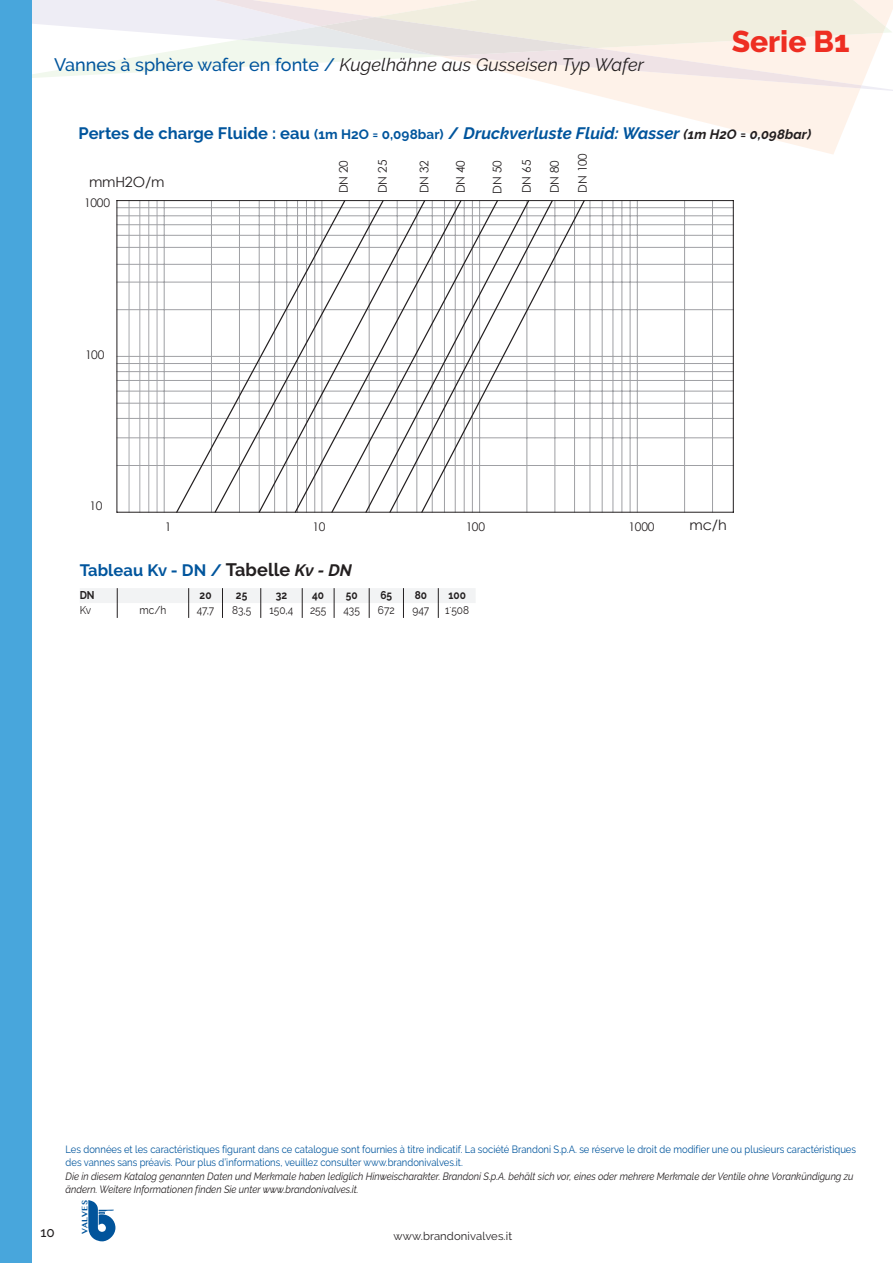
<style>
.page{position:relative;width:893px;height:1263px;background:#fff}
.page>*{position:absolute;margin:0;border:0;box-sizing:border-box;transform-origin:0 0}
.t1{font:800 30px "Raleway";color:#ee2e22}
.t2{font:italic 18px "Raleway";letter-spacing:.005em;color:#231f20}
.t3{font:700 16.5px "Raleway";letter-spacing:.005em;color:#01559d}
.t4{font:14.1px "Century Gothic";letter-spacing:-.01em;color:#231f20}
.t5{font:500 13.5px "Raleway";color:#231f20}
.t6{font:11.85px "Century Gothic";letter-spacing:-.02em;color:#231f20}
.t7{font:11.25px "Raleway";color:#231f20;scale:.9 1}
.t8{font:11.25px "Raleway";color:#231f20}
.t9{font:700 11.25px "Raleway";color:#231f20;scale:.9 1}
.t10{font:10.5px/13.5px "Raleway";color:#01559d;scale:.9 1}
.t11{font:italic 10.5px/13.5px "Raleway";color:#231f20;scale:.9 1}
.t12{font:700 7.8px "Lao MN";color:#01549b}
.s1{font-weight:500;font-style:normal;color:#01559d}
.s2{font-size:13.5px}
.s3{font-style:italic}
.s4{font-style:italic;font-size:13.5px;color:#231f20}
.s5{font-size:18px;color:#231f20}
.s6{font-style:italic;color:#231f20}
</style>
<div class="page">
<svg style="left:584px;top:92px;width:275px;height:62px;fill:#fef3eb"></svg>
<svg style="left:32px;top:0;width:861px;height:92px"></svg>
<svg style="left:165px;top:0;width:697px;height:88px"></svg>
<svg style="left:239px;top:0;width:647px;height:56px;background:#f1ece3"></svg>
<svg style="left:88px;top:1200px;width:27px;height:41px"></svg>
<div style="left:0;top:0;width:32px;height:1263px;background:#48a6dc"></div>
<svg style="left:80px;top:588px;width:395px;height:30px"></svg>
<hr style="left:129px;top:201px;width:1px;height:311px;background:#a8a9ad">
<hr style="left:148px;top:201px;width:1px;height:311px;background:#a8a9ad">
<hr style="left:140px;top:201px;width:1px;height:311px;background:#a8a9ad">
<hr style="left:157px;top:201px;width:1px;height:311px;background:#a8a9ad">
<hr style="left:117px;top:207px;width:616px;height:1px;background:#9fa0a4">
<hr style="left:117px;top:215px;width:616px;height:1px;background:#9fa0a4">
<hr style="left:117px;top:371px;width:616px;height:1px;background:#9fa0a4">
<hr style="left:117px;top:418px;width:616px;height:1px;background:#9fa0a4">
<hr style="left:613px;top:201px;width:1px;height:311px;background:#9fa0a4">
<hr style="left:117px;top:247px;width:616px;height:1px;background:#9fa0a4">
<hr style="left:117px;top:224px;width:616px;height:1px;background:#9fa0a4">
<hr style="left:622px;top:201px;width:1px;height:311px;background:#9fa0a4">
<hr style="left:117px;top:403px;width:616px;height:1px;background:#9fa0a4">
<hr style="left:712px;top:201px;width:1px;height:311px;background:#9fa0a4">
<hr style="left:117px;top:465px;width:616px;height:1px;background:#9fa0a4">
<hr style="left:117px;top:437px;width:616px;height:1px;background:#9fa0a4">
<hr style="left:590px;top:201px;width:1px;height:311px;background:#9fa0a4">
<hr style="left:117px;top:282px;width:616px;height:1px;background:#9fa0a4">
<hr style="left:117px;top:380px;width:616px;height:1px;background:#9fa0a4">
<hr style="left:630px;top:201px;width:1px;height:311px;background:#9fa0a4">
<hr style="left:117px;top:235px;width:616px;height:1px;background:#9fa0a4">
<hr style="left:684px;top:201px;width:1px;height:311px;background:#9fa0a4">
<hr style="left:117px;top:309px;width:616px;height:1px;background:#9fa0a4">
<hr style="left:117px;top:391px;width:616px;height:1px;background:#9fa0a4">
<hr style="left:637px;top:201px;width:1px;height:311px;background:#9fa0a4">
<hr style="left:602px;top:201px;width:1px;height:311px;background:#9fa0a4">
<hr style="left:117px;top:264px;width:616px;height:1px;background:#9fa0a4">
<hr style="left:117px;top:363px;width:616px;height:1px;background:#9fa0a4">
<hr style="left:164px;top:201px;width:1px;height:311px;background:#9fa0a4">
<hr style="left:117px;top:356px;width:616px;height:1px;background:#9fa0a4">
<hr style="left:117px;top:512px;width:616px;height:1px;background:#231f20">
<hr style="left:117px;top:200px;width:616px;height:1px;background:#231f20">
<hr style="left:733px;top:201px;width:1px;height:311px;background:#231f20">
<hr style="left:116px;top:201px;width:1px;height:311px;background:#231f20">
<svg style="left:175px;top:200px;width:411px;height:313px"></svg>
<p class="t2" style="left:54px;top:55px;width:591px"><span class="s1">Vannes à sphère wafer en fonte /</span> Kugelhähne aus Gusseisen Typ Wafer</p>
<p class="t1" style="left:732px;top:25px;width:119px">Serie B1</p>
<p class="t3" style="left:78px;top:124px;width:734px">Pertes de charge Fluide : eau <span class="s2">(1m H2O = 0,098bar)</span> / <span class="s3">Druckverluste Fluid: Wasser</span> <span class="s4">(1m H2O = 0,098bar)</span></p>
<p class="t4" style="left:89px;top:174px;width:77px">mmH2O/m</p>
<p class="t6" style="left:84px;top:196px;width:28px">1000</p>
<p class="t6" style="left:85px;top:347px;width:21px">100</p>
<p class="t6" style="left:336px;top:193px;width:35px;rotate:-90deg">DN 20</p>
<p class="t6" style="left:375px;top:193px;width:35px;rotate:-90deg">DN 25</p>
<p class="t6" style="left:490px;top:194px;width:35px;rotate:-90deg">DN 50</p>
<p class="t6" style="left:417px;top:193px;width:35px;rotate:-90deg">DN 32</p>
<p class="t6" style="left:519px;top:193px;width:35px;rotate:-90deg">DN 65</p>
<p class="t6" style="left:547px;top:193px;width:35px;rotate:-90deg">DN 80</p>
<p class="t6" style="left:453px;top:193px;width:35px;rotate:-90deg">DN 40</p>
<p class="t6" style="left:575px;top:193px;width:41px;rotate:-90deg">DN 100</p>
<p class="t6" style="left:90px;top:499px;width:14px">10</p>
<p class="t6" style="left:165px;top:520px;width:8px">1</p>
<p class="t6" style="left:313px;top:520px;width:14px">10</p>
<p class="t6" style="left:466px;top:520px;width:21px">100</p>
<p class="t6" style="left:629px;top:520px;width:28px">1000</p>
<p class="t3" style="left:80px;top:561px;width:274px">Tableau Kv - DN / <span class="s5">Tabelle</span> <span class="s6">Kv - DN</span></p>
<p class="t9" style="left:80px;top:588px;width:18px">DN</p>
<p class="t9" style="left:200px;top:588px;width:15px">20</p>
<p class="t9" style="left:236px;top:588px;width:14px">25</p>
<p class="t9" style="left:276px;top:588px;width:14px">32</p>
<p class="t9" style="left:312px;top:588px;width:15px">40</p>
<p class="t9" style="left:346px;top:588px;width:15px">50</p>
<p class="t9" style="left:380px;top:588px;width:15px">65</p>
<p class="t9" style="left:415px;top:588px;width:15px">80</p>
<p class="t9" style="left:448px;top:588px;width:21px">100</p>
<p class="t7" style="left:80px;top:603px;width:14px">Kv</p>
<p class="t7" style="left:140px;top:603px;width:31px">mc/h</p>
<p class="t7" style="left:197px;top:603px;width:21px">47,7</p>
<p class="t7" style="left:232px;top:603px;width:23px">83,5</p>
<p class="t7" style="left:270px;top:603px;width:28px">150,4</p>
<p class="t7" style="left:310px;top:603px;width:20px">255</p>
<p class="t7" style="left:343px;top:603px;width:20px">435</p>
<p class="t7" style="left:378px;top:603px;width:20px">672</p>
<p class="t7" style="left:413px;top:603px;width:20px">947</p>
<p class="t7" style="left:445px;top:603px;width:28px">1 508</p>
<p class="t7" style="left:449px;top:597px;width:4px">.</p>
<p class="t4" style="left:689px;top:516px;width:39px">mc/h</p>
<p class="t5" style="left:40px;top:1225px;width:16px">10</p>
<p class="t10" style="left:66px;top:1142px;width:880px">Les données et les caractéristiques figurant dans ce catalogue sont fournies à titre indicatif. La société Brandoni S.p.A. se réserve le droit de modifier une ou plusieurs caractéristiques des vannes sans préavis. Pour plus d’informations, veuillez consulter www.brandonivalves.it.</p>
<p class="t11" style="left:66px;top:1169px;width:877px">Die in diesem Katalog genannten Daten und Merkmale haben lediglich Hinweischarakter. Brandoni S.p.A. behält sich vor, eines oder mehrere Merkmale der Ventile ohne Vorankündigung zu ändern. Weitere Informationen finden Sie unter www.brandonivalves.it.</p>
<p class="t12" style="left:80px;top:1233px;width:35px;rotate:-90deg">VALVES</p>
<p class="t8" style="left:394px;top:1229px;width:120px">www.brandonivalves.it</p>
</div>
